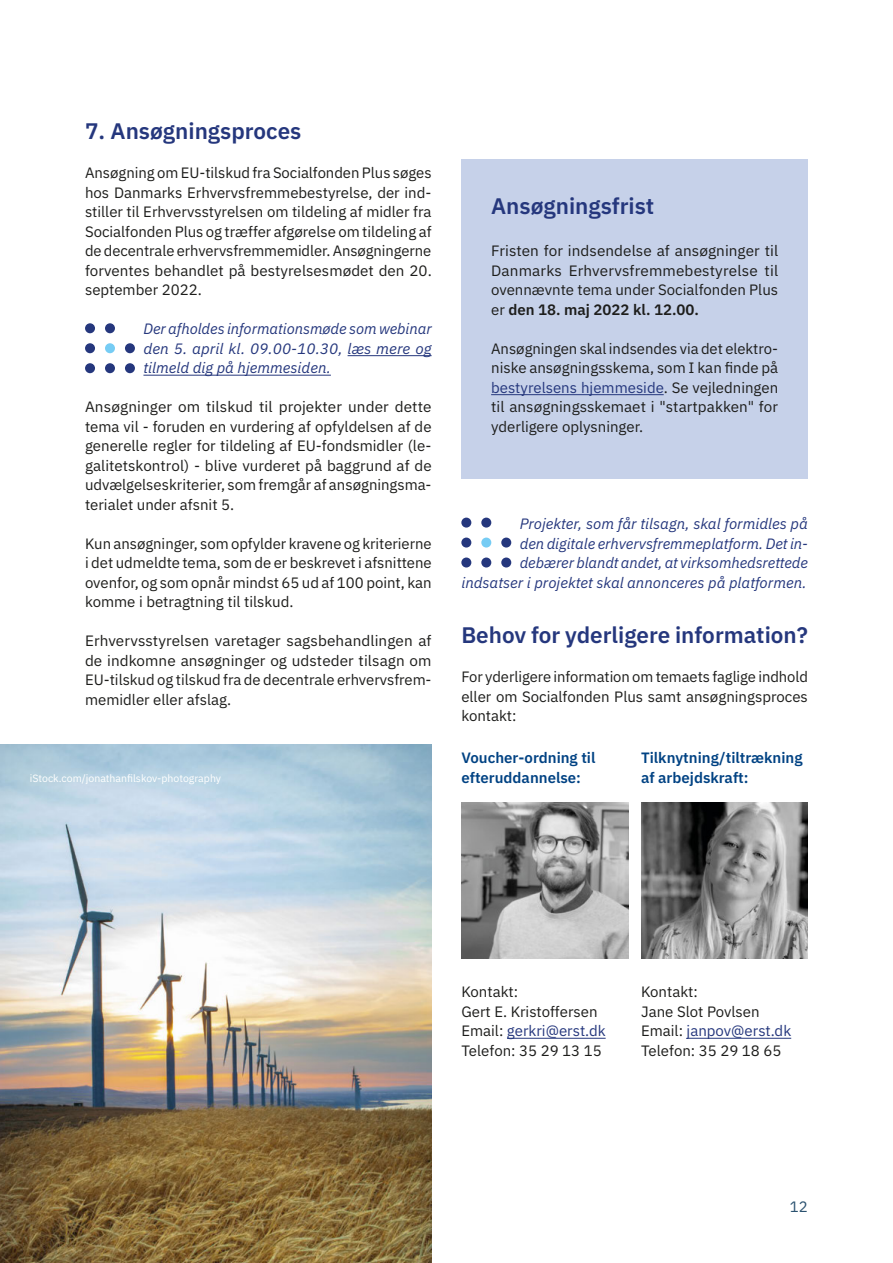
<style>
.page{position:relative;width:893px;height:1263px;background:#fff}
.page>*{position:absolute;margin:0;border:0;box-sizing:border-box;transform-origin:0 0}
.t1{font:600 22.5px "IBM Plex Sans";color:#25377d}
.t2{font:15px/19.5px "IBM Plex Sans";color:#1d1d1b;text-align:justify}
.t3{font:italic 15px/19.5px "IBM Plex Sans";color:#25377d;text-align:justify}
.t4{font:600 15px/19.5px "IBM Plex Sans";color:#004283}
.t5{font:15px "IBM Plex Sans";color:#25377d}
.t6{font:15px "IBM Plex Sans";color:#2a516f}
.t7{font:10.5px "IBM Plex Sans";color:#fff}
.s1{font-weight:600}
.s2{color:#25377d}
.s3{color:#1d1d1b}
</style>
<div class="page">
<hr style="left:348px;top:355px;width:84px;height:1px;background:#25377d">
<hr style="left:143px;top:375px;width:188px;height:1px;background:#25377d">
<img style="left:0;top:744px;width:432px;height:519px">
<div style="left:461px;top:159px;width:347px;height:319px;background:#c6d1e9"></div>
<hr style="left:491px;top:394px;width:173px;height:1px;background:#25377d">
<div style="left:105px;top:343px;width:10px;height:10px;background:#76ccf4;border-radius:50%"></div>
<div style="left:85px;top:363px;width:10px;height:10px;background:#25377d;border-radius:50%"></div>
<div style="left:105px;top:323px;width:10px;height:10px;background:#25377d;border-radius:50%"></div>
<div style="left:125px;top:343px;width:10px;height:10px;background:#25377d;border-radius:50%"></div>
<div style="left:85px;top:343px;width:10px;height:10px;background:#25377d;border-radius:50%"></div>
<div style="left:85px;top:323px;width:10px;height:10px;background:#25377d;border-radius:50%"></div>
<div style="left:105px;top:363px;width:10px;height:10px;background:#25377d;border-radius:50%"></div>
<div style="left:125px;top:363px;width:10px;height:10px;background:#25377d;border-radius:50%"></div>
<img style="left:461px;top:802px;width:167px;height:157px">
<hr style="left:507px;top:1038px;width:99px;height:1px;background:#25377d">
<img style="left:641px;top:802px;width:167px;height:157px">
<hr style="left:687px;top:1038px;width:104px;height:1px;background:#25377d">
<div style="left:481px;top:538px;width:10px;height:9px;background:#76ccf4;border-radius:50%"></div>
<div style="left:481px;top:518px;width:10px;height:10px;background:#25377d;border-radius:50%"></div>
<div style="left:501px;top:538px;width:10px;height:9px;background:#25377d;border-radius:50%"></div>
<div style="left:461px;top:538px;width:10px;height:9px;background:#25377d;border-radius:50%"></div>
<div style="left:461px;top:518px;width:10px;height:10px;background:#25377d;border-radius:50%"></div>
<div style="left:481px;top:557px;width:10px;height:10px;background:#25377d;border-radius:50%"></div>
<div style="left:501px;top:557px;width:10px;height:10px;background:#25377d;border-radius:50%"></div>
<div style="left:461px;top:557px;width:10px;height:10px;background:#25377d;border-radius:50%"></div>
<h1 class="t1" style="left:85px;top:113px;width:218px">7. Ansøgningsproces</h1>
<p class="t2" style="left:85px;top:162px;width:348px">Ansøgning om EU-tilskud fra Socialfonden Plus søges hos Danmarks Erhvervsfremmebestyrelse, der ind&shy;stiller til Erhvervsstyrelsen om tildeling af midler fra Socialfonden Plus og træffer afgørelse om tildeling af de decentrale erhvervsfremmemidler. Ansøgningerne forventes behandlet på bestyrelsesmødet den 20. september 2022.</p>
<p class="t3" style="left:143px;top:318px;width:290px">Der afholdes informationsmøde som webinar den 5. april kl. 09.00-10.30, læs mere og tilmeld dig på hjemmesiden.</p>
<p class="t2" style="left:85px;top:396px;width:348px">Ansøgninger om tilskud til projekter under dette tema vil - foruden en vurdering af opfyldelsen af de generelle regler for tildeling af EU-fondsmidler (le&shy;galitetskontrol) - blive vurderet på baggrund af de udvælgelseskriterier, som fremgår af ansøgningsma&shy;terialet under afsnit 5.</p>
<p class="t2" style="left:85px;top:532px;width:348px">Kun ansøgninger, som opfylder kravene og kriterierne i det udmeldte tema, som de er beskrevet i afsnittene ovenfor, og som opnår mindst 65 ud af 100 point, kan komme i betragtning til tilskud.</p>
<p class="t2" style="left:85px;top:630px;width:348px">Erhvervsstyrelsen varetager sagsbehandlingen af de indkomne ansøgninger og udsteder tilsagn om EU-tilskud og tilskud fra de decentrale erhvervsfrem&shy;memidler eller afslag.</p>
<p class="t7" style="left:30px;top:770px;width:193px">iStock.com/jonathanfilskov-photography</p>
<h2 class="t1" style="left:491px;top:189px;width:165px">Ansøgningsfrist</h2>
<p class="t2" style="left:491px;top:240px;width:289px">Fristen for indsendelse af ansøgninger til Danmarks Erhvervsfremmebestyrelse til ovennævnte tema under Socialfonden Plus er <span class="s1">den 18. maj 2022 kl. 12.00.</span></p>
<p class="t2" style="left:491px;top:337px;width:289px">Ansøgningen skal indsendes via det elektro&shy;niske ansøgningsskema, som I kan finde på <span class="s2">bestyrelsens hjemmeside</span>. Se vejledningen til ansøgningsskemaet i "startpakken" for yderligere oplysninger.</p>
<p class="t3" style="left:461px;top:513px;width:348px;text-align:right">Projekter, som får tilsagn, skal formidles på<br>den digitale erhvervsfremmeplatform. Det in-<br>debærer blandt andet, at virksomhedsrettede indsatser i projektet skal annonceres på platformen.</p>
<h2 class="t1" style="left:461px;top:618px;width:348px">Behov for yderligere information?</h2>
<p class="t2" style="left:461px;top:666px;width:348px">For yderligere information om temaets faglige indhold eller om Socialfonden Plus samt ansøgningsproces kontakt:</p>
<p class="t4" style="left:461px;top:747px;width:136px">Voucher-ordning til efteruddannelse:</p>
<p class="t4" style="left:641px;top:747px;width:163px">Tilknytning/tiltrækning af arbejdskraft:</p>
<p class="t2" style="left:461px;top:981px;width:58px">Kontakt:</p>
<p class="t2" style="left:461px;top:1000px;width:138px">Gert E. Kristoffersen</p>
<p class="t5" style="left:461px;top:1019px;width:146px"><span class="s3">Email:</span> gerkri@erst.dk</p>
<p class="t2" style="left:461px;top:1039px;width:142px">Telefon: 35 29 13 15</p>
<p class="t2" style="left:641px;top:981px;width:58px">Kontakt:</p>
<p class="t2" style="left:641px;top:1000px;width:120px">Jane Slot Povlsen</p>
<p class="t5" style="left:641px;top:1019px;width:152px"><span class="s3">Email:</span> janpov@erst.dk</p>
<p class="t2" style="left:641px;top:1039px;width:142px">Telefon: 35 29 18 65</p>
<p class="t6" style="left:790px;top:1195px;width:19px">12</p>
</div>
